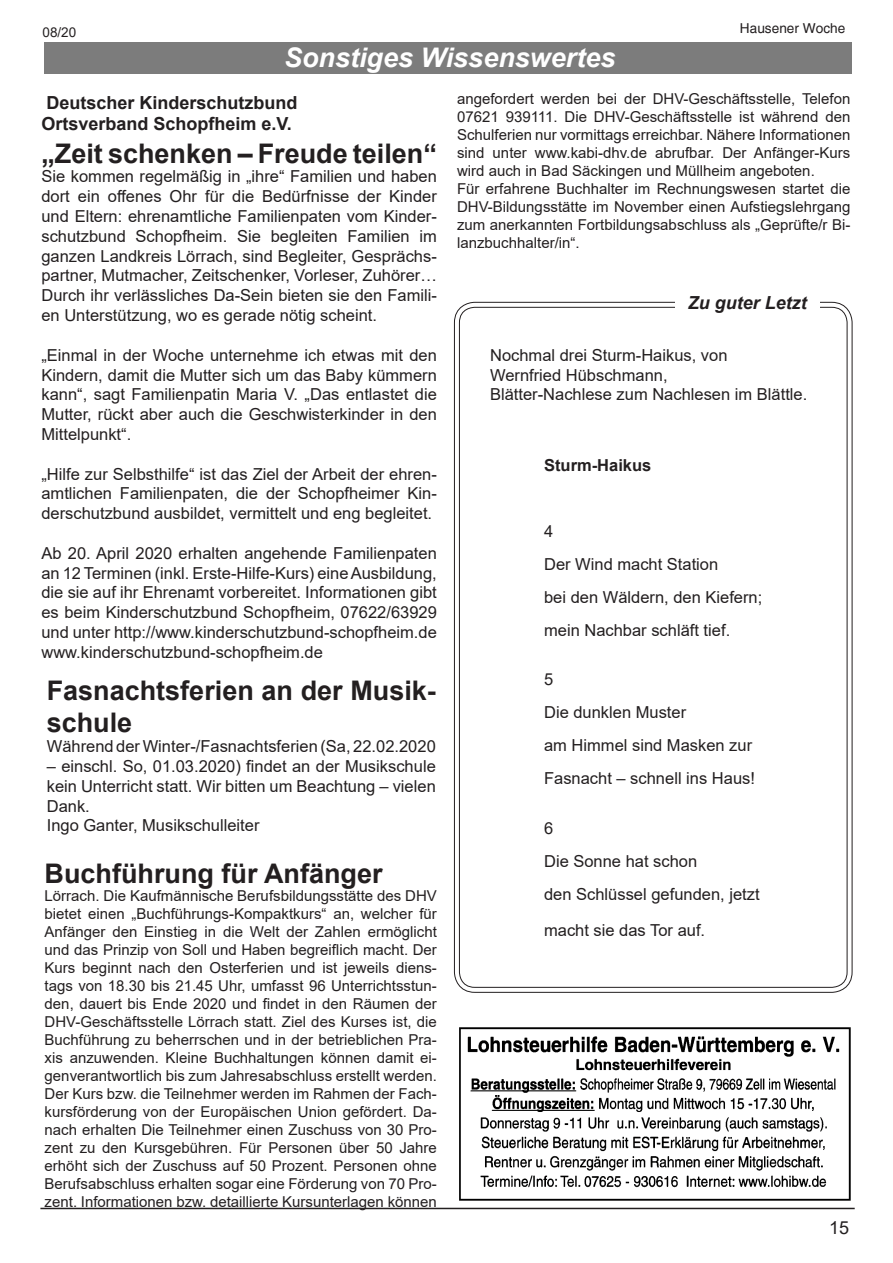
<style>
.page{position:relative;width:893px;height:1263px;background:#fff}
.page>*{position:absolute;margin:0;border:0;box-sizing:border-box;transform-origin:0 0}
.t1{font:700 27px/32.4px "Arial";color:#231f20}
.t2{font:italic 700 27px "Arial";color:#fff}
.t3{font:700 18px/21.6px "Arial";color:#231f20}
.t4{font:italic 700 18px "Arial";color:#231f20}
.t5{font:18px "Arial";color:#231f20}
.t6{font:16.5px/19.8px "Arial";color:#231f20}
.t7{font:700 16.5px "Arial";color:#231f20}
.t8{font:15px/18px "Arial";color:#231f20;text-align:justify}
.t9{font:13.65px "Helvetica";color:#231f20}
.t10{font:13.5px "Arial";color:#231f20}
</style>
<div class="page">
<hr style="left:40px;top:1208px;width:815px;height:1px;background:#231f20">
<div style="left:45px;top:42px;width:807px;height:31px;background:#7c7c7c"></div>
<img style="left:459px;top:1027px;width:391px;height:174px">
<p class="t10" style="left:43px;top:23px;width:35px">08/20</p>
<p class="t9" style="left:740px;top:21px;width:107px">Hausener Woche</p>
<h1 class="t2" style="left:284px;top:40px;width:333px">Sonstiges Wissenswertes</h1>
<p class="t3" style="left:41px;top:92px;width:258px">Deutscher Kinderschutzbund<br>Ortsverband Schopfheim e.V.</p>
<h1 class="t1" style="left:41px;top:137px;width:397px">„Zeit schenken – Freude teilen“</h1>
<p class="t6" style="left:41px;top:167px;width:397px;text-align:justify">Sie kommen regelmäßig in „ihre“ Familien und haben dort ein offenes Ohr für die Bedürfnisse der Kinder und Eltern: ehrenamtliche Familienpaten vom Kinder&shy;schutzbund Schopfheim. Sie begleiten Familien im ganzen Landkreis Lörrach, sind Begleiter, Gesprächs&shy;partner, Mutmacher, Zeitschenker, Vorleser, Zuhörer… Durch ihr verlässliches Da-Sein bieten sie den Famili&shy;en Unterstützung, wo es gerade nötig scheint.</p>
<p class="t6" style="left:41px;top:345px;width:397px;text-align:justify">„Einmal in der Woche unternehme ich etwas mit den Kindern, damit die Mutter sich um das Baby kümmern kann“, sagt Familienpatin Maria V. „Das entlastet die Mutter, rückt aber auch die Geschwisterkinder in den Mittelpunkt“.</p>
<p class="t6" style="left:41px;top:464px;width:397px;text-align:justify">„Hilfe zur Selbsthilfe“ ist das Ziel der Arbeit der ehren&shy;amtlichen Familienpaten, die der Schopfheimer Kin&shy;derschutzbund ausbildet, vermittelt und eng begleitet.</p>
<p class="t6" style="left:41px;top:543px;width:397px;text-align:justify">Ab 20. April 2020 erhalten angehende Familienpaten an 12 Terminen (inkl. Erste-Hilfe-Kurs) eine Ausbildung, die sie auf ihr Ehrenamt vorbereitet. Informationen gibt es beim Kinderschutzbund Schopfheim, 07622/63929 und unter http://www.kinderschutzbund-schopfheim.de www.kinderschutzbund-schopfheim.de</p>
<h1 class="t1" style="left:47px;top:675px;width:391px">Fasnachtsferien an der Musik&shy;schule</h1>
<p class="t6" style="left:47px;top:736px;width:391px">Während der Winter-/Fasnachtsferien (Sa, 22.02.2020</p>
<p class="t6" style="left:47px;top:756px;width:391px">– einschl. So, 01.03.2020) findet an der Musikschule kein Unterricht statt. Wir bitten um Beachtung – vielen Dank.<br>Ingo Ganter, Musikschulleiter</p>
<h1 class="t1" style="left:45px;top:857px;width:339px">Buchführung für Anfänger</h1>
<p class="t8" style="left:45px;top:886px;width:394px">Lörrach. Die Kaufmännische Berufsbildungsstätte des DHV bietet einen „Buchführungs-Kompaktkurs“ an, welcher für Anfänger den Einstieg in die Welt der Zahlen ermöglicht und das Prinzip von Soll und Haben begreiflich macht. Der Kurs beginnt nach den Osterferien und ist jeweils diens&shy;tags von 18.30 bis 21.45 Uhr, umfasst 96 Unterrichtsstun&shy;den, dauert bis Ende 2020 und findet in den Räumen der DHV-Geschäftsstelle Lörrach statt. Ziel des Kurses ist, die Buchführung zu beherrschen und in der betrieblichen Pra&shy;xis anzuwenden. Kleine Buchhaltungen können damit ei&shy;genverantwortlich bis zum Jahresabschluss erstellt werden.<br>Der Kurs bzw. die Teilnehmer werden im Rahmen der Fach&shy;kursförderung von der Europäischen Union gefördert. Da&shy;nach erhalten Die Teilnehmer einen Zuschuss von 30 Pro&shy;zent zu den Kursgebühren. Für Personen über 50 Jahre erhöht sich der Zuschuss auf 50 Prozent. Personen ohne Berufsabschluss erhalten sogar eine Förderung von 70 Pro&shy;zent. Informationen bzw. detaillierte Kursunterlagen können</p>
<p class="t8" style="left:457px;top:90px;width:395px;text-align:left">angefordert werden bei der DHV-Geschäftsstelle, Telefon 07621 939111. Die DHV-Geschäftsstelle ist während den Schulferien nur vormittags erreichbar. Nähere Informationen sind unter www.kabi-dhv.de abrufbar. Der Anfänger-Kurs wird auch in Bad Säckingen und Müllheim angeboten.<br>Für erfahrene Buchhalter im Rechnungswesen startet die DHV-Bildungsstätte im November einen Aufstiegslehrgang zum anerkannten Fortbildungsabschluss als „Geprüfte/r Bi&shy;lanzbuchhalter/in“.</p>
<p class="t4" style="left:688px;top:290px;width:120px">Zu guter Letzt</p>
<p class="t6" style="left:490px;top:345px;width:319px">Nochmal drei Sturm-Haikus, von<br>Wernfried Hübschmann,<br>Blätter-Nachlese zum Nachlesen im Blättle.</p>
<p class="t7" style="left:544px;top:453px;width:109px">Sturm-Haikus</p>
<p class="t6" style="left:544px;top:514px;width:220px;line-height:33px">4<br>Der Wind macht Station<br>bei den Wäldern, den Kiefern; mein Nachbar schläft tief.</p>
<p class="t6" style="left:544px;top:663px;width:212px;line-height:33px">5<br>Die dunklen Muster<br>am Himmel sind Masken zur<br>Fasnacht – schnell ins Haus!</p>
<p class="t6" style="left:544px;top:811px;width:217px;line-height:33px">6<br>Die Sonne hat schon<br>den Schlüssel gefunden, jetzt</p>
<p class="t6" style="left:544px;top:920px;width:163px">macht sie das Tor auf.</p>
<p class="t5" style="left:829px;top:1215px;width:22px">15</p>
</div>
